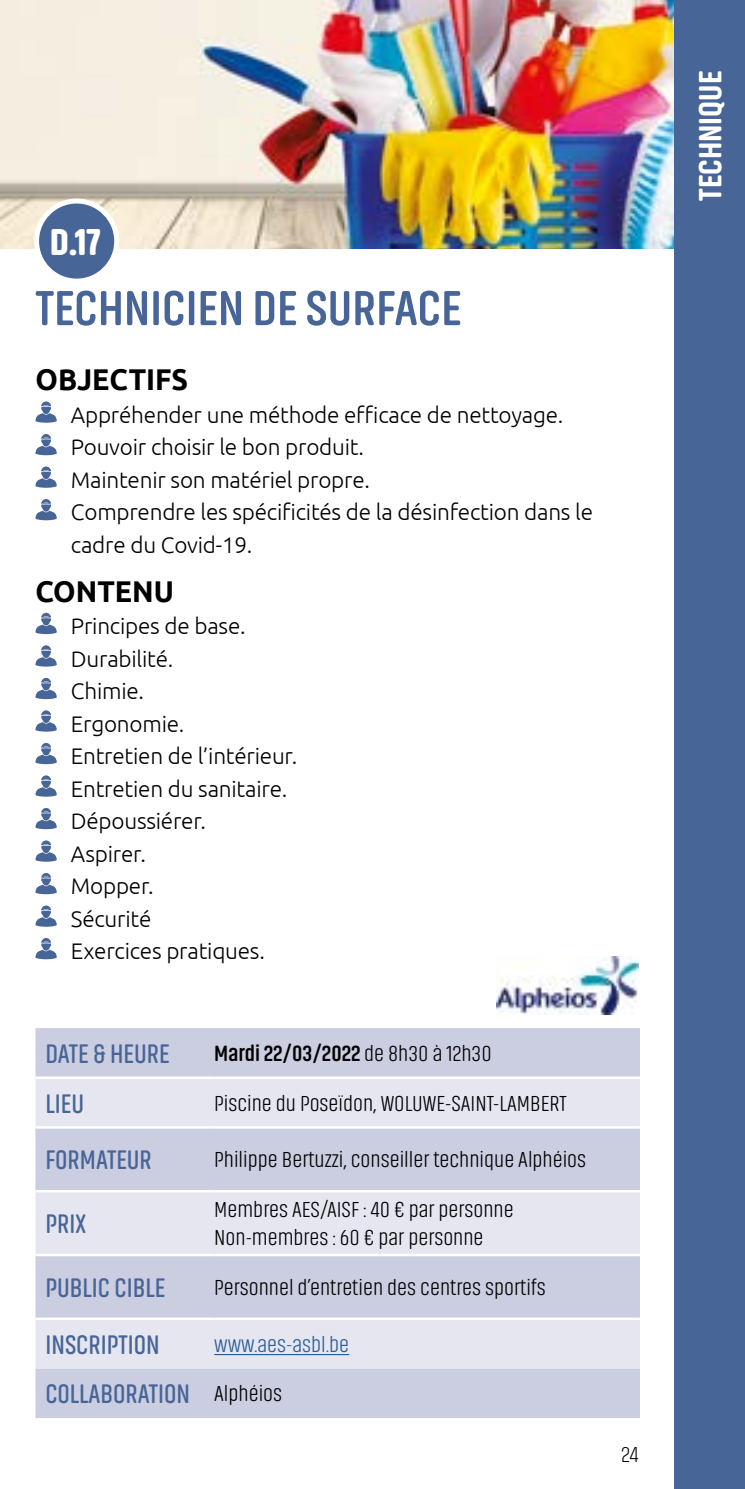
<style>
.page{position:relative;width:745px;height:1489px;background:#fff}
.page>*{position:absolute;margin:0;border:0;box-sizing:border-box;transform-origin:0 0}
.t1{font:700 50px "Akhand Soft";color:#486598}
.t2{font:900 37.5px "Akhand Soft";color:#fff}
.t3{font:800 32.5px "Akhand Soft";color:#fff}
.t4{font:700 30px "Ubuntu";color:#000;scale:.95 1}
.t5{font:600 27.5px "Akhand Soft";color:#486598;scale:.95 1}
.t6{font:300 22.5px/32.5px "Ubuntu";letter-spacing:-.01em;color:#000}
.t7{font:300 22.5px/27.5px "Akhand Soft";color:#000}
.t8{font:700 22.5px "Akhand Soft";color:#000}
.t9{font:300 22.5px "Akhand Soft";color:#275b9b}
.t10{font:200 22.5px "Akhand Soft";color:#000}
.s1{font-weight:300}
.s2{font-weight:300;font-size:22.5px;color:#000}
</style>
<div class="page">
<img style="left:0;top:0;width:673px;height:248px">
<svg style="left:35px;top:401px;width:22px;height:22px"></svg>
<svg style="left:35px;top:434px;width:22px;height:21px"></svg>
<svg style="left:35px;top:466px;width:22px;height:22px"></svg>
<svg style="left:35px;top:499px;width:22px;height:21px"></svg>
<svg style="left:35px;top:612px;width:22px;height:22px"></svg>
<svg style="left:35px;top:645px;width:22px;height:21px"></svg>
<svg style="left:35px;top:677px;width:22px;height:22px"></svg>
<svg style="left:35px;top:710px;width:22px;height:21px"></svg>
<svg style="left:35px;top:742px;width:22px;height:22px"></svg>
<svg style="left:35px;top:775px;width:22px;height:21px"></svg>
<svg style="left:35px;top:808px;width:22px;height:21px"></svg>
<svg style="left:35px;top:840px;width:22px;height:21px"></svg>
<svg style="left:35px;top:873px;width:22px;height:21px"></svg>
<svg style="left:35px;top:905px;width:22px;height:21px"></svg>
<svg style="left:35px;top:938px;width:22px;height:21px"></svg>
<img style="left:496px;top:956px;width:142px;height:58px">
<div style="left:37px;top:201px;width:80px;height:80px;background:#486598;border-radius:50%"></div>
<div style="left:34px;top:198px;width:85px;height:85px;border:5px solid #fff;border-radius:50%"></div>
<div style="left:35px;top:1028px;width:604px;height:389px;background:#cbcde0"></div>
<svg style="left:35px;top:1078px;width:604px;height:290px;background:#d9dbe9"></svg>
<hr style="left:35px;top:1076px;width:179px;height:2px;background:#fff">
<hr style="left:214px;top:1076px;width:425px;height:2px;background:#fff">
<hr style="left:35px;top:1126px;width:179px;height:2px;background:#fff">
<hr style="left:214px;top:1126px;width:425px;height:2px;background:#fff">
<hr style="left:35px;top:1189px;width:179px;height:3px;background:#fff">
<hr style="left:214px;top:1189px;width:425px;height:3px;background:#fff">
<hr style="left:35px;top:1253px;width:179px;height:3px;background:#fff">
<hr style="left:214px;top:1253px;width:425px;height:3px;background:#fff">
<hr style="left:35px;top:1317px;width:179px;height:2px;background:#fff">
<hr style="left:214px;top:1317px;width:425px;height:2px;background:#fff">
<hr style="left:214px;top:1353px;width:135px;height:1px;background:#275b9b">
<div style="left:673px;top:0;width:71px;height:1488px;background:#486598"></div>
<h2 class="t2" style="left:50px;top:221px;width:52px">D.17</h2>
<h1 class="t1" style="left:35px;top:282px;width:427px">TECHNICIEN DE SURFACE</h1>
<h3 class="t4" style="left:35px;top:361px;width:162px">OBJECTIFS</h3>
<p class="t6" style="left:71px;top:398px;width:523px">Appréhender une méthode efficace de nettoyage.<br>Pouvoir choisir le bon produit.<br>Maintenir son matériel propre.<br>Comprendre les spécificités de la désinfection dans le cadre du Covid-19.</p>
<h3 class="t4" style="left:35px;top:572px;width:147px">CONTENU</h3>
<p class="t6" style="left:71px;top:609px;width:228px">Principes de base.<br>Durabilité.<br>Chimie.<br>Ergonomie.<br>Entretien de l’intérieur.<br>Entretien du sanitaire.<br>Dépoussiérer.<br>Aspirer.<br>Mopper.<br>Sécurité<br>Exercices pratiques.</p>
<p class="t5" style="left:45px;top:1039px;width:132px">DATE &amp; HEURE</p>
<p class="t8" style="left:214px;top:1040px;width:279px">Mardi 22/03/2022 <span class="s1">de 8h30 à 12h30</span></p>
<p class="t5" style="left:45px;top:1088px;width:42px">LIEU</p>
<p class="t7" style="left:214px;top:1089px;width:353px">Piscine du Poseïdon, WOLUWE-SAINT-LAMBERT</p>
<p class="t5" style="left:45px;top:1145px;width:113px">FORMATEUR</p>
<p class="t7" style="left:214px;top:1145px;width:373px">Philippe Bertuzzi, conseiller technique Alphéios</p>
<p class="t5" style="left:45px;top:1209px;width:44px">PRIX</p>
<p class="t7" style="left:214px;top:1196px;width:301px">Membres AES/AISF : 40 € par personne<br>Non-membres : 60 € par personne</p>
<p class="t5" style="left:45px;top:1273px;width:127px">PUBLIC CIBLE</p>
<p class="t7" style="left:214px;top:1273px;width:332px">Personnel d’entretien des centres sportifs</p>
<p class="t5" style="left:45px;top:1329px;width:122px">INSCRIPTION</p>
<p class="t9" style="left:214px;top:1333px;width:136px">www.aes-asbl.be</p>
<p class="t5" style="left:45px;top:1379px;width:250px">COLLABORATION <span class="s2">Alphéios</span></p>
<p class="t10" style="left:620px;top:1442px;width:19px">24</p>
<h3 class="t3" style="left:692px;top:201px;width:131px;rotate:-90deg">TECHNIQUE</h3>
</div>
